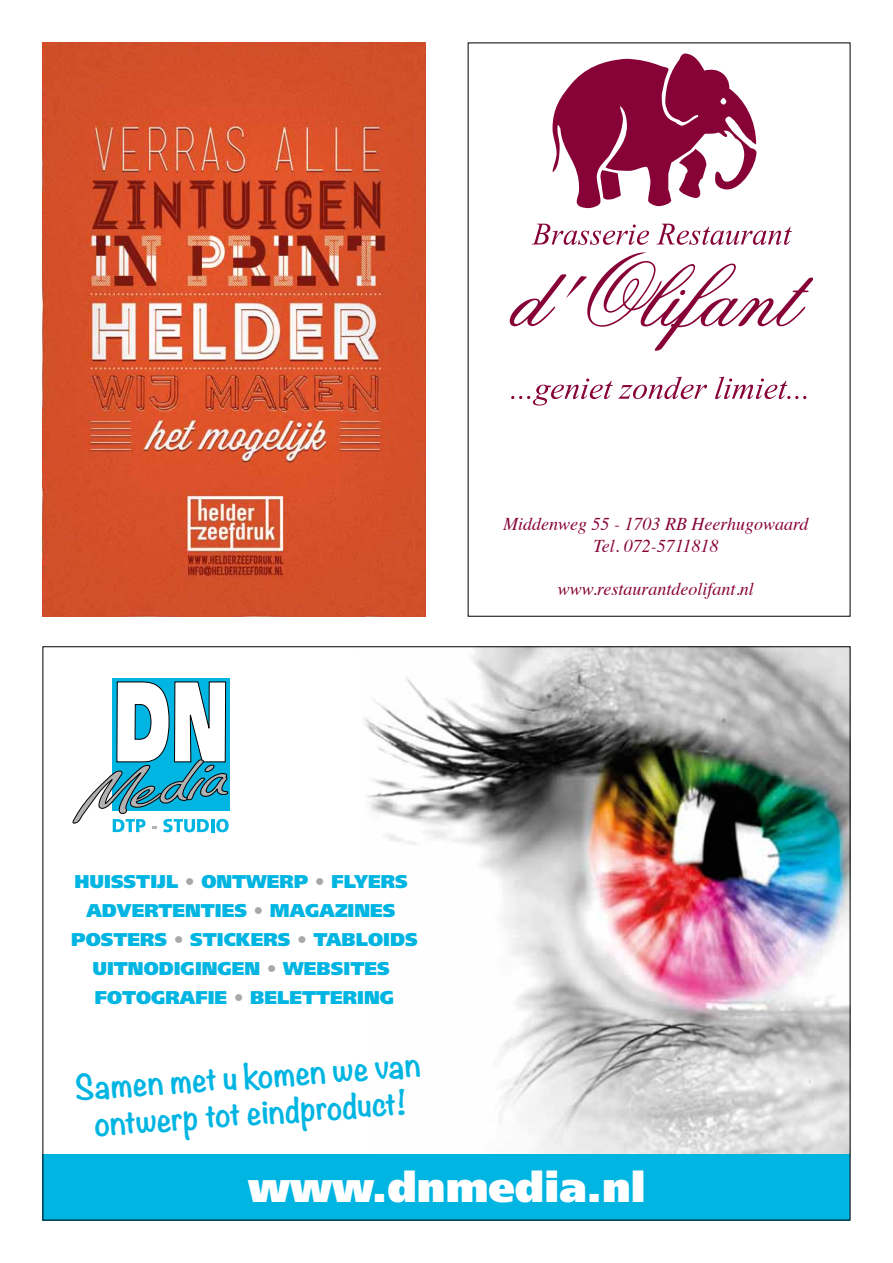
<style>
.page{position:relative;width:893px;height:1263px;background:#fff}
.page>*{position:absolute;margin:0;border:0;box-sizing:border-box;transform-origin:0 0}
.t1{font:900 42px "Frutiger";color:#fff}
.t2{font:700 30.6px/36.8px "Noteworthy";color:#00b5e2;text-align:center}
.t3{font:900 18.45px/29.1px "Frutiger";color:#00b5e2;text-align:center}
.t4{font:italic 18px/21.6px "Times";color:#870337;text-align:center}
.s1{color:#a8a8a7}
</style>
<div class="page">
<svg style="left:553px;top:54px;width:203px;height:154px"></svg>
<svg style="left:510px;top:252px;width:303px;height:99px"></svg>
<svg style="left:532px;top:224px;width:260px;height:21px"></svg>
<svg style="left:511px;top:377px;width:295px;height:29px"></svg>
<img style="left:43px;top:43px;width:382px;height:574px">
<img style="left:364px;top:648px;width:484px;height:506px">
<div style="left:113px;top:678px;width:117px;height:132px;background:linear-gradient(to right,#00b5e2,#00b5e2)"></div>
<svg style="left:73px;top:682px;width:156px;height:150px"></svg>
<svg style="left:364px;top:1013px;width:58px;height:141px"></svg>
<div style="left:43px;top:1154px;width:807px;height:66px;background:#00b5e2"></div>
<p class="t4" style="left:503px;top:512px;width:307px">Middenweg 55 - 1703 RB Heerhugowaard<br>Tel. 072-5711818</p>
<p class="t4" style="left:558px;top:577px;width:198px">www.restaurantdeolifant.nl</p>
<p class="t3" style="left:71px;top:867px;width:348px">HUISSTIJL <span class="s1">•</span> ONTWERP <span class="s1">•</span> FLYERS<br>ADVERTENTIES <span class="s1">•</span> MAGAZINES<br>POSTERS <span class="s1">•</span> STICKERS <span class="s1">•</span> TABLOIDS<br>UITNODIGINGEN <span class="s1">•</span> WEBSITES<br>FOTOGRAFIE <span class="s1">•</span> BELETTERING</p>
<h2 class="t2" style="left:73px;top:1069px;width:348px;rotate:-4deg">Samen met u komen we van ontwerp tot eindproduct!</h2>
<h1 class="t1" style="left:248px;top:1161px;width:399px">www.dnmedia.nl</h1>
</div>
